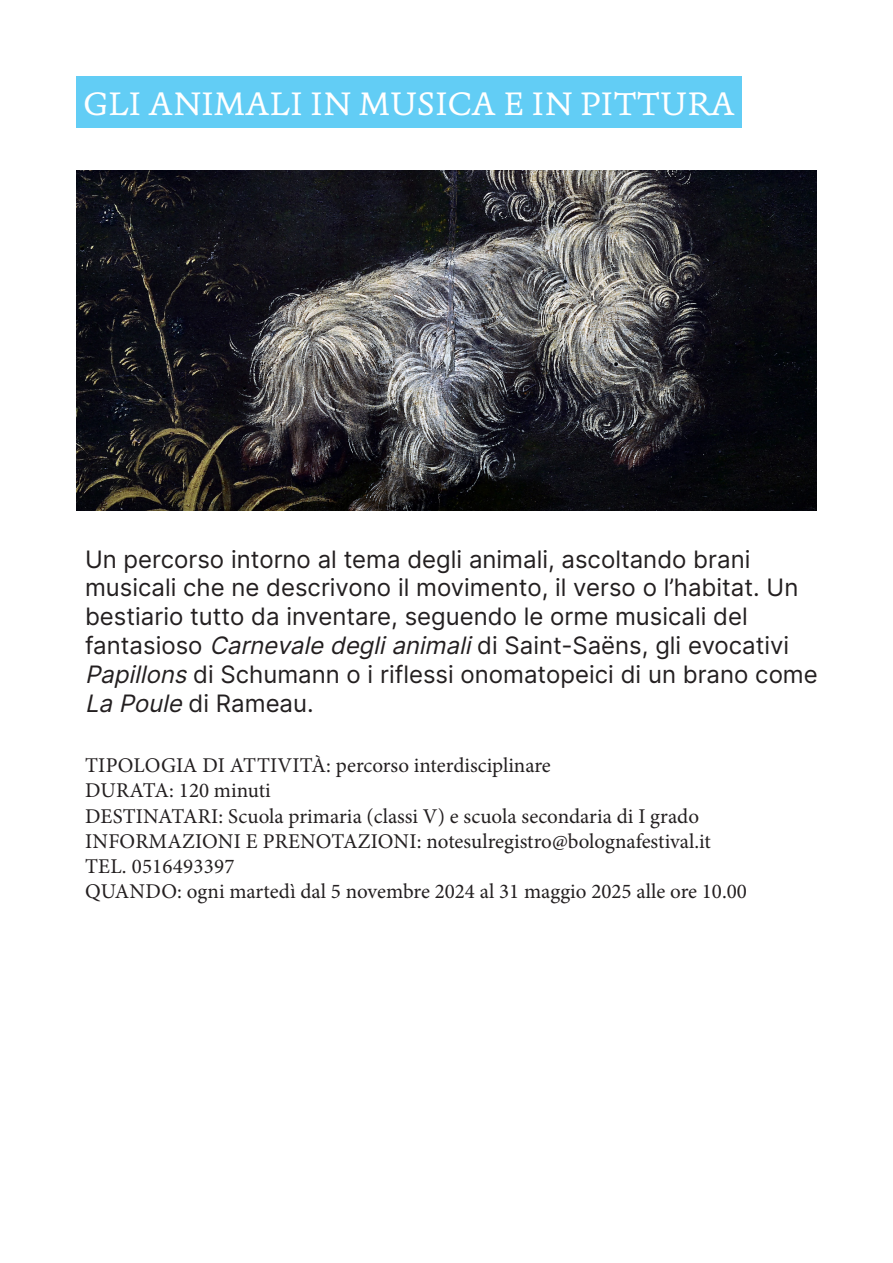
<style>
.page{position:relative;width:893px;height:1263px;background:#fff}
.page>*{position:absolute;margin:0;border:0;box-sizing:border-box;transform-origin:0 0}
.t1{font:36px "De Aetna PNB Caption";color:#fff}
.t2{font:24px/28.8px "Inter";color:#231f20}
.t3{font:21px "Minion Pro";color:#231f20}
.s1{font-style:italic}
</style>
<div class="page">
<div style="left:77px;top:77px;width:665px;height:51px;background:#62cdf5"></div>
<img style="left:77px;top:170px;width:739px;height:340px">
<p class="t1" style="left:84px;top:82px;width:653px">GLI ANIMALI IN MUSICA E IN PITTURA</p>
<p class="t2" style="left:85px;top:544px;width:667px">Un percorso intorno al tema degli animali, ascoltando brani</p>
<p class="t2" style="left:85px;top:573px;width:715px">musicali che ne descrivono il movimento, il verso o l’habitat. Un bestiario tutto da inventare, seguendo le orme musicali del</p>
<p class="t2" style="left:85px;top:630px;width:734px">fantasioso <span class="s1">Carnevale deglianimali</span>di Saint-Saëns, gli evocativi<br><span class="s1">Papillons</span>di Schumann o i riflessi onomatopeici di un brano come<br><span class="s1">La Poule</span> di Rameau.</p>
<p class="t3" style="left:85px;top:751px;width:467px">TIPOLOGIA DI ATTIVITÀ: percorso interdisciplinare</p>
<p class="t3" style="left:85px;top:777px;width:187px">DURATA: 120 minuti</p>
<p class="t3" style="left:85px;top:802px;width:615px">DESTINATARI: Scuola primaria (classi V) e scuola secondaria di I grado</p>
<p class="t3" style="left:85px;top:827px;width:627px">INFORMAZIONI E PRENOTAZIONI: notesulregistro@bolognafestival.it</p>
<p class="t3" style="left:85px;top:852px;width:151px">TEL. 0516493397</p>
<p class="t3" style="left:85px;top:877px;width:663px">QUANDO: ogni martedì dal 5 novembre 2024 al 31 maggio 2025 alle ore 10.00</p>
</div>
